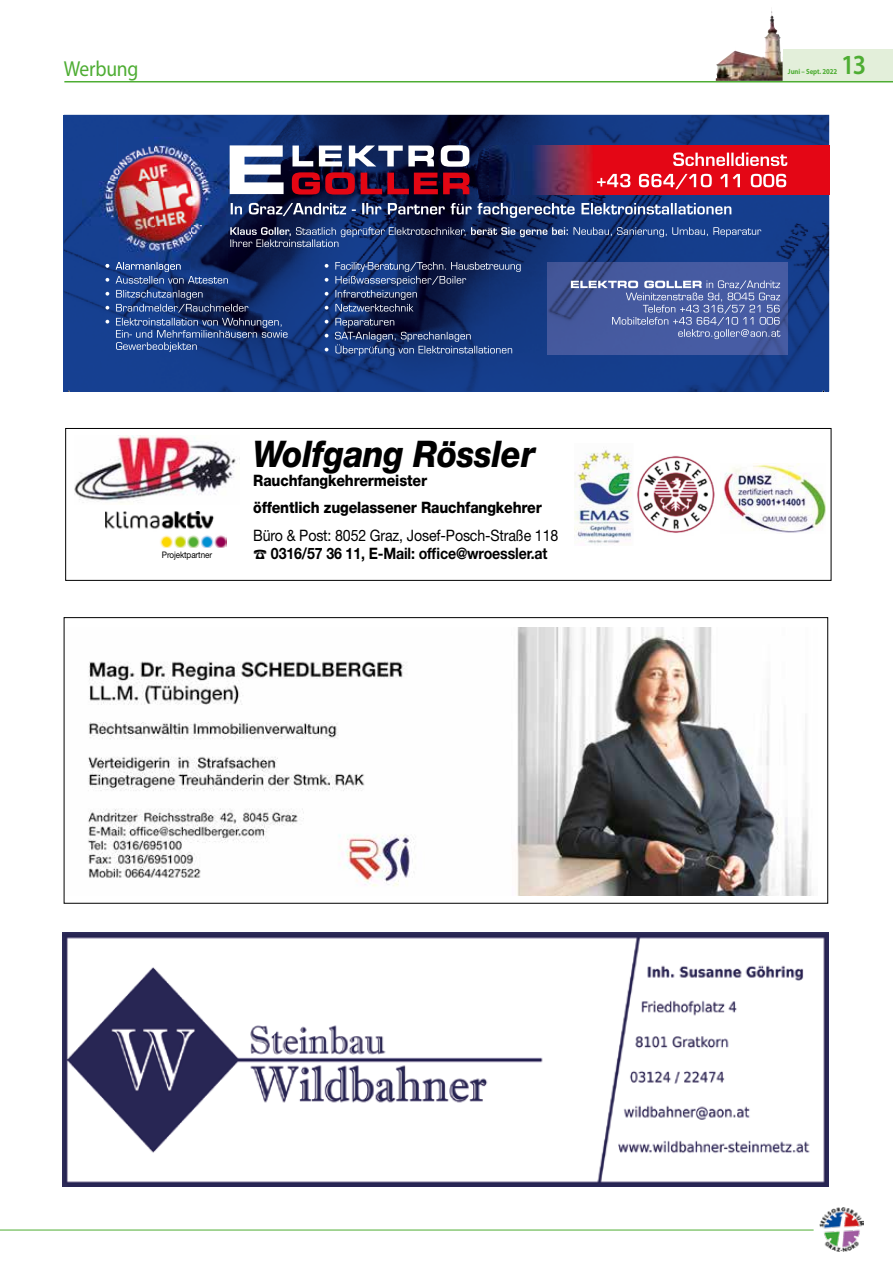
<style>
.page{position:relative;width:893px;height:1263px;background:#fff}
.page>*{position:absolute;margin:0;border:0;box-sizing:border-box;transform-origin:0 0}
.t1{font:italic 800 36.75px "Helvetica Neue LT Std";letter-spacing:-.01em;color:#000;scale:.9 1}
.t2{font:600 27.75px "Myriad Pro";color:#4ead33;scale:.9 1}
.t3{font:21.75px "Myriad Pro";letter-spacing:-.01em;color:#4ead33;scale:.9 1}
.t4{font:800 15.75px/27.3px "Helvetica Neue LT Std";letter-spacing:-.01em;color:#000;scale:.9 1}
.t5{font:15.75px "Helvetica Neue LT Std";letter-spacing:-.01em;color:#000;scale:.9 1}
.t6{font:700 15.75px "Helvetica Neue LT Std";letter-spacing:-.01em;color:#000;scale:.9 1}
.t7{font:9px "Helvetica Neue LT Std";letter-spacing:-.01em;color:#000;scale:.9 1}
.t8{font:700 7.5px "Myriad Pro";letter-spacing:-.01em;color:#4ead33;scale:.9 1}
</style>
<div class="page">
<img style="left:820px;top:1207px;width:43px;height:45px">
<hr style="left:0;top:1230px;width:814px;height:1px;background:#4ead33">
<img style="left:716px;top:8px;width:67px;height:73px">
<div style="left:784px;top:49px;width:109px;height:32px;background:#e3efda"></div>
<hr style="left:64px;top:81px;width:829px;height:1px;background:#4ead33">
<img style="left:88px;top:627px;width:724px;height:268px">
<img style="left:64px;top:115px;width:765px;height:32px">
<div style="left:64px;top:147px;width:37px;height:244px;background:#164090"></div>
<img style="left:188px;top:147px;width:301px;height:244px">
<img style="left:489px;top:195px;width:340px;height:75px">
<div style="left:101px;top:270px;width:87px;height:121px;background:#164090"></div>
<img style="left:489px;top:270px;width:86px;height:121px">
<img style="left:748px;top:270px;width:81px;height:121px">
<img style="left:575px;top:354px;width:173px;height:37px">
<svg style="left:231px;top:203px;width:214px;height:13px"></svg>
<svg style="left:451px;top:203px;width:280px;height:15px"></svg>
<svg style="left:105px;top:278px;width:4px;height:4px"></svg>
<svg style="left:116px;top:262px;width:112px;height:22px"></svg>
<svg style="left:105px;top:292px;width:4px;height:4px"></svg>
<svg style="left:105px;top:306px;width:4px;height:4px"></svg>
<svg style="left:105px;top:320px;width:4px;height:4px"></svg>
<svg style="left:116px;top:290px;width:172px;height:62px"></svg>
<svg style="left:325px;top:264px;width:3px;height:4px"></svg>
<svg style="left:325px;top:278px;width:3px;height:4px"></svg>
<svg style="left:325px;top:292px;width:3px;height:4px"></svg>
<svg style="left:325px;top:306px;width:3px;height:4px"></svg>
<svg style="left:335px;top:262px;width:186px;height:50px"></svg>
<svg style="left:325px;top:320px;width:3px;height:4px"></svg>
<svg style="left:335px;top:318px;width:177px;height:38px"></svg>
<svg style="left:471px;top:227px;width:290px;height:10px"></svg>
<svg style="left:230px;top:227px;width:235px;height:20px"></svg>
<img style="left:548px;top:263px;width:239px;height:91px">
<svg style="left:571px;top:280px;width:209px;height:59px"></svg>
<img style="left:82px;top:138px;width:145px;height:132px">
<svg style="left:105px;top:264px;width:4px;height:4px"></svg>
<img style="left:116px;top:262px;width:65px;height:8px">
<svg style="left:230px;top:145px;width:54px;height:49px"></svg>
<svg style="left:292px;top:146px;width:21px;height:20px"></svg>
<svg style="left:319px;top:146px;width:23px;height:20px"></svg>
<svg style="left:349px;top:146px;width:85px;height:20px"></svg>
<svg style="left:441px;top:145px;width:28px;height:22px"></svg>
<svg style="left:292px;top:172px;width:63px;height:23px"></svg>
<svg style="left:361px;top:173px;width:108px;height:21px"></svg>
<img style="left:489px;top:145px;width:340px;height:50px">
<svg style="left:673px;top:152px;width:114px;height:14px"></svg>
<svg style="left:597px;top:174px;width:189px;height:15px"></svg>
<svg style="left:64px;top:115px;width:6px;height:2px"></svg>
<div style="left:65px;top:428px;width:766px;height:153px;border:1px solid #000"></div>
<img style="left:74px;top:435px;width:163px;height:68px">
<img style="left:106px;top:511px;width:120px;height:37px">
<img style="left:575px;top:450px;width:57px;height:94px">
<img style="left:637px;top:455px;width:78px;height:78px">
<img style="left:720px;top:463px;width:106px;height:70px">
<img style="left:63px;top:933px;width:765px;height:253px">
<h2 class="t2" style="left:841px;top:50px;width:29px">13</h2>
<h3 class="t3" style="left:64px;top:57px;width:85px">Werbung</h3>
<p class="t8" style="left:788px;top:67px;width:56px">Juni – Sept. 2022</p>
<h1 class="t1" style="left:253px;top:432px;width:315px">Wolfgang Rössler</h1>
<p class="t4" style="left:253px;top:467px;width:322px">Rauchfangkehrermeister<br>öffentlich zugelassener Rauchfangkehrer</p>
<p class="t5" style="left:253px;top:526px;width:340px">Büro &amp; Post: 8052 Graz, Josef-Posch-Straße 118</p>
<p class="t7" style="left:162px;top:550px;width:57px">Projektpartner</p>
<p class="t6" style="left:253px;top:544px;width:328px">☎ 0316/57 36 11, E-Mail: office@wroessler.at</p>
</div>
